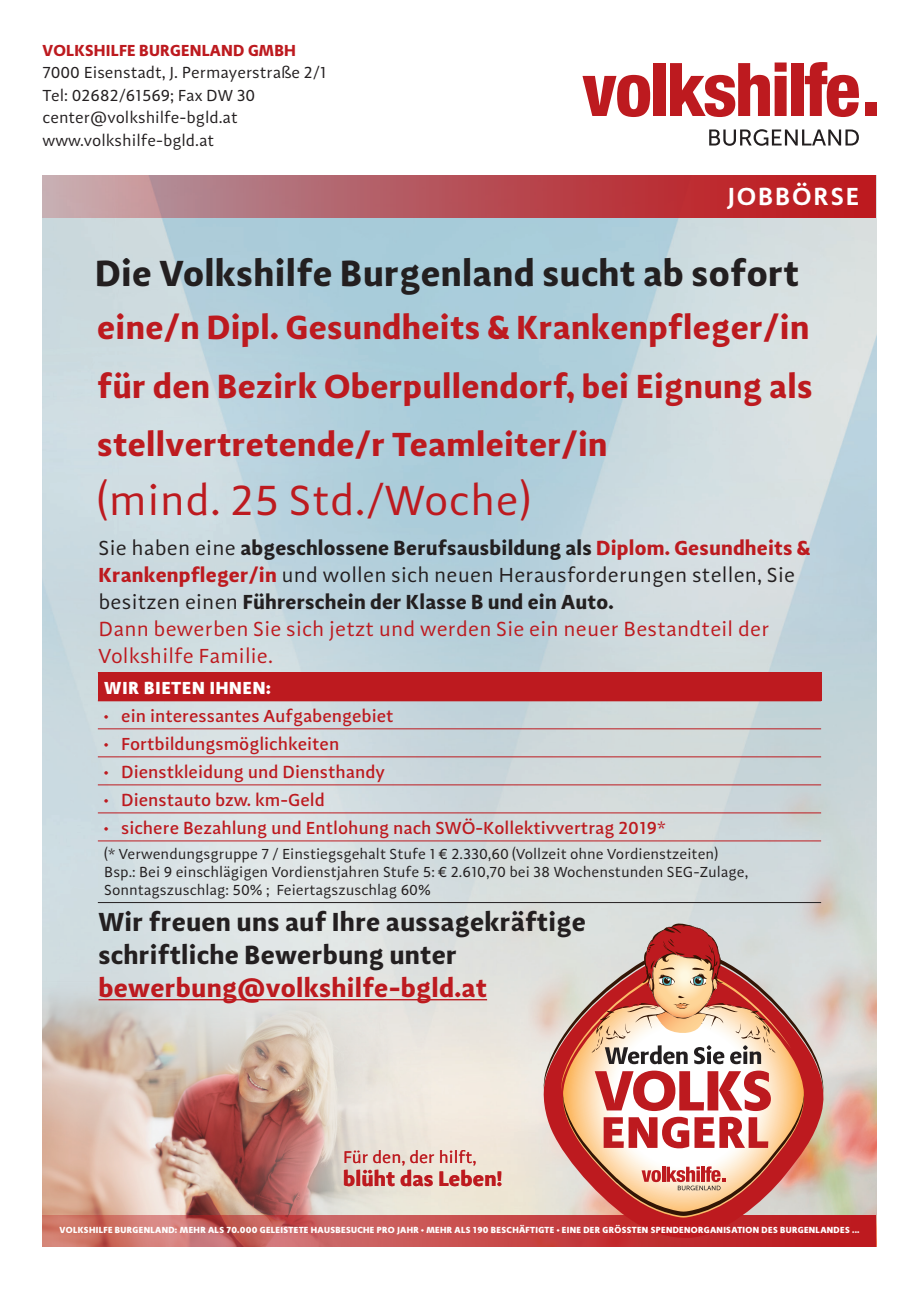
<style>
.page{position:relative;width:919px;height:1289px;background:#fff}
.page>*{position:absolute;margin:0;border:0;box-sizing:border-box;transform-origin:0 0}
.t1{font:43.5px "Adagio Sans";letter-spacing:.01em;color:#bd1a1f}
.t2{font:700 37.5px "Adagio Sans";letter-spacing:.01em;color:#231f20}
.t3{font:700 34.5px "Adagio Sans";letter-spacing:.01em;color:#bd1a1f}
.t4{font:700 27px "Adagio Sans";letter-spacing:.01em;color:#231f20}
.t5{font:700 27px "Adagio Sans";letter-spacing:.01em;color:#bd1a1f}
.t6{font:600 25.5px "Adagio Sans";letter-spacing:.07em;color:#fff}
.t7{font:700 21.6px "Adagio Sans";letter-spacing:.01em;color:#bd1a1f}
.t8{font:21px/27px "Adagio Sans";letter-spacing:.01em;color:#231f20}
.t9{font:21px/27px "Adagio Sans";letter-spacing:.01em;color:#bd1a1f}
.t10{font:500 18px "Adagio Sans";color:#bd1a1f}
.t11{font:900 18px "Adagio Sans";letter-spacing:.05em;color:#fff}
.t12{font:17.4px "Adagio Sans";color:#bd1a1f}
.t13{font:16.5px/22.5px "Adagio Sans";color:#231f20}
.t14{font:700 16.5px "Adagio Sans";letter-spacing:.01em;color:#bd1a1f}
.t15{font:15px "Adagio Sans";color:#231f20}
.t16{font:900 9.15px "Adagio Sans";letter-spacing:.035em;color:#fff}
.s1{font-size:33px}
.s2{font-weight:700}
.s3{font-weight:700;color:#bd1a1f}
</style>
<div class="page">
<img style="left:43px;top:218px;width:833px;height:996px">
<svg style="left:582px;top:75px;width:68px;height:42px"></svg>
<div style="left:653px;top:63px;width:12px;height:53px;background:#bd1a1f"></div>
<svg style="left:670px;top:62px;width:116px;height:55px"></svg>
<div style="left:791px;top:63px;width:12px;height:53px;background:#bd1a1f"></div>
<svg style="left:804px;top:62px;width:54px;height:55px"></svg>
<div style="left:864px;top:103px;width:12px;height:13px;background:#bd1a1f"></div>
<svg style="left:709px;top:129px;width:149px;height:17px"></svg>
<svg style="left:43px;top:175px;width:833px;height:43px;background:#b9565d"></svg>
<img style="left:43px;top:981px;width:387px;height:233px">
<svg style="left:43px;top:1214px;width:833px;height:32px;background:#c85956"></svg>
<svg style="left:540px;top:955px;width:287px;height:283px;background:#c64d4c"></svg>
<svg style="left:543px;top:949px;width:280px;height:266px;background:#dba694"></svg>
<svg style="left:641px;top:1166px;width:84px;height:24px;background:#de988c"></svg>
<svg style="left:594px;top:1070px;width:176px;height:40px"></svg>
<svg style="left:603px;top:1116px;width:165px;height:32px"></svg>
<svg style="left:591px;top:921px;width:184px;height:143px;background:#cfa596"></svg>
<hr style="left:99px;top:999px;width:388px;height:1px;background:#bd1a1f">
<div style="left:98px;top:672px;width:723px;height:28px;background:#bd1a1f"></div>
<hr style="left:98px;top:700px;width:723px;height:1px;background:#bd1a1f">
<hr style="left:98px;top:728px;width:723px;height:1px;background:#bd1a1f">
<hr style="left:98px;top:756px;width:723px;height:1px;background:#bd1a1f">
<hr style="left:98px;top:784px;width:723px;height:1px;background:#bd1a1f">
<hr style="left:98px;top:812px;width:723px;height:1px;background:#bd1a1f">
<hr style="left:98px;top:840px;width:723px;height:1px;background:#bd1a1f">
<hr style="left:98px;top:902px;width:723px;height:1px;background:#231f20">
<p class="t14" style="left:43px;top:39px;width:255px">VOLKSHILFE BURGENLAND GMBH</p>
<p class="t13" style="left:43px;top:62px;width:285px">7000 Eisenstadt, J. Permayerstraße 2/1<br>Tel: 02682/61569; Fax DW 30 center@volkshilfe-bgld.at www.volkshilfe-bgld.at</p>
<h3 class="t6" style="left:727px;top:180px;width:133px">JOBBÖRSE</h3>
<p class="t2" style="left:95px;top:248px;width:705px">Die Volkshilfe Burgenland sucht ab sofort</p>
<p class="t3" style="left:97px;top:305px;width:713px">eine/n Dipl. Gesundheits &amp; Krankenpfleger/in</p>
<p class="t3" style="left:97px;top:363px;width:717px">für den Bezirk Oberpullendorf, <span class="s1">b</span>ei Eignung als</p>
<p class="t3" style="left:97px;top:422px;width:512px">stellvertretende/r Teamleiter/in</p>
<p class="t1" style="left:97px;top:473px;width:434px">(mind. 25 Std./Woche)</p>
<p class="t8" style="left:99px;top:534px;width:713px">Sie haben eine <span class="s2">abgeschlossene Berufsausbildung als</span> <span class="s3">Diplom. Gesundheits &amp;<br>Krankenpfleger/in</span> und wollen sich neuen Herausforderungen stellen, Sie besitzen einen <span class="s2">Führerschein der Klasse B und ein Auto.</span></p>
<p class="t9" style="left:99px;top:615px;width:672px">Dann bewerben Sie sich jetzt und werden Sie ein neuer Bestandteil der<br>Volkshilfe Familie.</p>
<p class="t11" style="left:104px;top:675px;width:169px">WIR BIETEN IHNEN:</p>
<p class="t10" style="left:104px;top:704px;width:291px">• ein interessantes Aufgabengebiet</p>
<p class="t10" style="left:104px;top:732px;width:236px">• Fortbildungsmöglichkeiten</p>
<p class="t10" style="left:104px;top:760px;width:282px">• Dienstkleidung und Diensthandy</p>
<p class="t10" style="left:104px;top:788px;width:222px">• Dienstauto bzw. km-Geld</p>
<p class="t10" style="left:104px;top:816px;width:563px">• sichere Bezahlung und Entlohung nach SWÖ-Kollektivvertrag 2019*</p>
<p class="t15" style="left:104px;top:844px;width:615px">(* Verwendungsgruppe 7 / Einstiegsgehalt Stufe 1 € 2.330,60 (Vollzeit ohne Vordienstzeiten)</p>
<p class="t15" style="left:104px;top:862px;width:645px">Bsp.: Bei 9 einschlägigen Vordienstjahren Stufe 5: € 2.610,70 bei 38 Wochenstunden SEG-Zulage,</p>
<p class="t15" style="left:104px;top:880px;width:328px">Sonntagszuschlag: 50% ; Feiertagszuschlag 60%</p>
<p class="t4" style="left:99px;top:904px;width:489px">Wir freuen uns auf Ihre aussagekräftige</p>
<p class="t4" style="left:99px;top:937px;width:360px">schriftliche Bewerbung unter</p>
<p class="t5" style="left:99px;top:970px;width:390px">bewerbung@volkshilfe-bgld.at</p>
<p class="t12" style="left:343px;top:1146px;width:135px">Für den, der hilft,</p>
<p class="t7" style="left:343px;top:1164px;width:160px">blüht das Leben!</p>
<p class="t16" style="left:59px;top:1223px;width:801px">VOLKSHILFE BURGENLAND: MEHR ALS 70.000 GELEISTETE HAUSBESUCHE PRO JAHR • MEHR ALS 190 BESCHÄFTIGTE • EINE DER GRÖSSTEN SPENDENORGANISATION DES BURGENLANDES ...</p>
</div>
